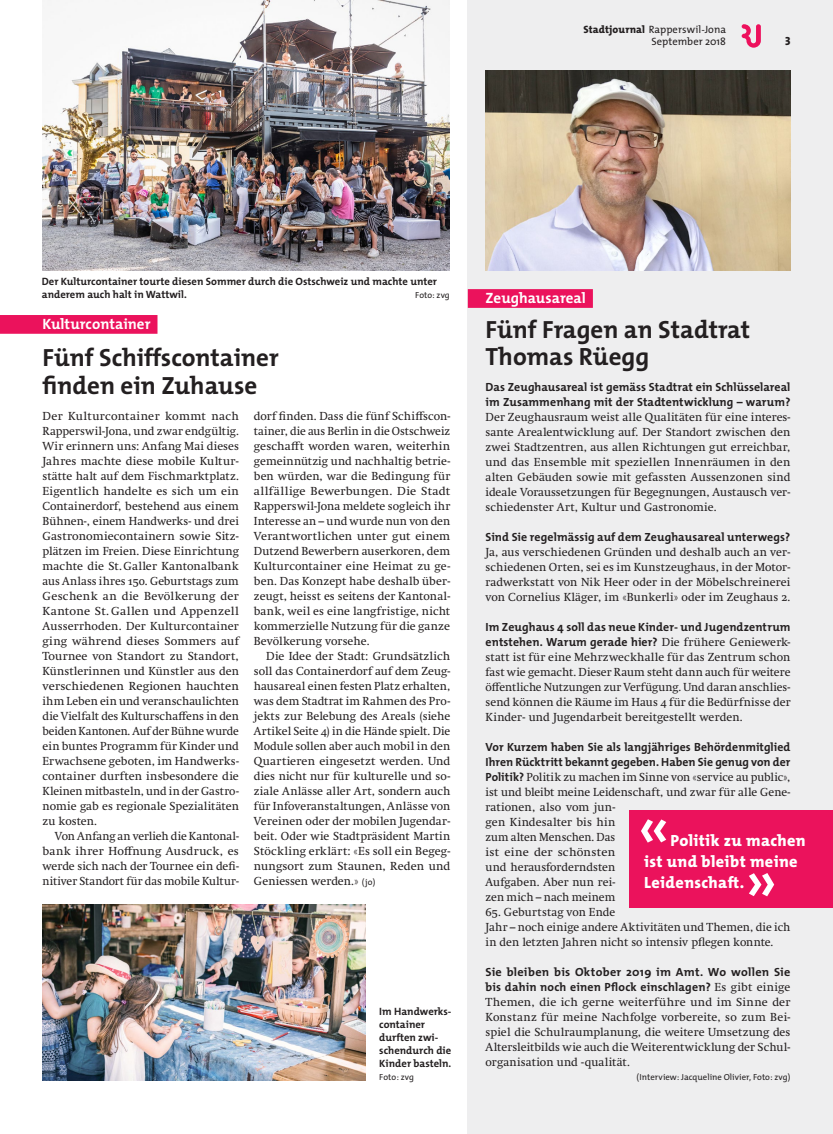
<style>
.page{position:relative;width:833px;height:1134px;background:#fff}
.page>*{position:absolute;margin:0;border:0;box-sizing:border-box;transform-origin:0 0}
.t1{font:600 62.5px "The Mix";color:#fff}
.t2{font:700 25px/27.5px "The Mix";color:#231f20}
.t3{font:800 16.25px/20.6px "The Mix";letter-spacing:.02em;color:#fff}
.t4{font:700 15px "The Mix";letter-spacing:.005em;color:#fff}
.t5{font:11.88px/15px "Swift Neue LT Pro";letter-spacing:.01em;color:#231f20;text-align:justify}
.t6{font:700 11.88px/15px "The Mix";letter-spacing:.005em;color:#231f20}
.t7{font:11.88px "The Mix Extra Bold Caps";color:#231f20}
.t8{font:700 10.62px/13.1px "The Mix";color:#231f20}
.t9{font:10.62px/11.9px "The Mix";letter-spacing:.005em;color:#231f20;text-align:right}
.t10{font:8.75px "The Mix";letter-spacing:.005em;color:#231f20}
.s1{font-weight:800}
.s2{font-family:"The Mix";font-size:8.75px}
.s3{font-family:"Swift Neue LT Pro";font-weight:400}
.s4{font-family:"The Mix";font-weight:700}
</style>
<div class="page">
<div style="left:468px;top:0;width:365px;height:1134px;background:#eeeeef"></div>
<div style="left:468px;top:289px;width:125px;height:19px;background:#eb125c"></div>
<div style="left:629px;top:811px;width:204px;height:97px;background:#eb125c"></div>
<div style="left:0;top:315px;width:157px;height:19px;background:#eb125c"></div>
<img style="left:43px;top:0;width:407px;height:270px">
<img style="left:43px;top:904px;width:322px;height:176px">
<img style="left:485px;top:71px;width:305px;height:199px">
<svg style="left:741px;top:24px;width:20px;height:24px"></svg>
<p class="t9" style="left:583px;top:23px;width:144px"><span class="s1">Stadtjournal</span> Rapperswil-Jona<br>September 2018</p>
<p class="t7" style="left:785px;top:31px;width:7px">3</p>
<p class="t8" style="left:42px;top:275px;width:397px">Der Kulturcontainer tourte diesen Sommer durch die Ostschweiz und machte unter anderem auch halt in Wattwil.</p>
<p class="t10" style="left:415px;top:288px;width:36px">Foto: zvg</p>
<p class="t4" style="left:43px;top:312px;width:109px">Kulturcontainer</p>
<h2 class="t2" style="left:43px;top:343px;width:238px">Fünf Schiffscontainer finden ein Zuhause</h2>
<p class="t5" style="left:43px;top:408px;width:198px">Der Kulturcontainer kommt nach Rapperswil-Jona, und zwar endgültig.<br>Wir erinnern uns: Anfang Mai dieses Jahres machte diese mobile Kultur&shy;stätte halt auf dem Fischmarktplatz.<br>Eigentlich handelte es sich um ein Containerdorf, bestehend aus einem Bühnen-, einem Handwerks- und drei Gastronomiecontainern sowie Sitz&shy;plätzen im Freien. Diese Einrichtung machte die St.Galler Kantonalbank aus Anlass ihres 150. Geburtstags zum Geschenk an die Bevölkerung der Kantone St.Gallen und Appenzell Ausserrhoden. Der Kulturcontainer ging während dieses Sommers auf Tournee von Standort zu Standort, Künstlerinnen und Künstler aus den verschiedenen Regionen hauchten ihm Leben ein und veranschaulichten die Vielfalt des Kulturschaffens in den beiden Kantonen. Auf der Bühne wurde ein buntes Programm für Kinder und Erwachsene geboten, im Handwerks&shy;container durften insbesondere die Kleinen mitbasteln, und in der Gastro&shy;nomie gab es regionale Spezialitäten zu kosten.</p>
<p class="t5" style="left:43px;top:828px;width:198px;text-indent:12px">Von Anfang an verlieh die Kantonal&shy;bank ihrer Hoffnung Ausdruck, es werde sich nach der Tournee ein defi&shy;nitiver Standort für das mobile Kultur-</p>
<p class="t5" style="left:254px;top:408px;width:198px">dorf finden. Dass die fünf Schiffscon&shy;tainer, die aus Berlin in die Ostschweiz geschafft worden waren, weiterhin gemeinnützig und nachhaltig betrie&shy;ben würden, war die Bedingung für allfällige Bewerbungen. Die Stadt Rapperswil-Jona meldete sogleich ihr Interesse an – und wurde nun von den Verantwortlichen unter gut einem Dutzend Bewerbern auserkoren, dem Kulturcontainer eine Heimat zu ge&shy;ben. Das Konzept habe deshalb über&shy;zeugt, heisst es seitens der Kantonal&shy;bank, weil es eine langfristige, nicht kommerzielle Nutzung für die ganze Bevölkerung vorsehe.</p>
<p class="t5" style="left:254px;top:648px;width:198px;text-indent:12px">Die Idee der Stadt: Grundsätzlich soll das Containerdorf auf dem Zeug&shy;hausareal einen festen Platz erhalten, was dem Stadtrat im Rahmen des Pro&shy;jekts zur Belebung des Areals (siehe Artikel Seite 4) in die Hände spielt. Die Module sollen aber auch mobil in den Quartieren eingesetzt werden. Und dies nicht nur für kulturelle und so&shy;ziale Anlässe aller Art, sondern auch für Infoveranstaltungen, Anlässe von Vereinen oder der mobilen Jugendar&shy;beit. Oder wie Stadtpräsident Martin Stöckling erklärt: «Es soll ein Begeg&shy;nungsort zum Staunen, Reden und Geniessen werden.» <span class="s2">(jo)</span></p>
<p class="t8" style="left:379px;top:1004px;width:74px">Im Handwerks&shy;container durften zwi&shy;schendurch die<br>Kinder basteln.</p>
<p class="t10" style="left:379px;top:1070px;width:36px">Foto: zvg</p>
<p class="t4" style="left:485px;top:286px;width:102px">Zeughausareal</p>
<h2 class="t2" style="left:485px;top:315px;width:266px">Fünf Fragen an Stadtrat<br>Thomas Rüegg</h2>
<p class="t6" style="left:485px;top:379px;width:306px">Das Zeughausareal ist gemäss Stadtrat ein Schlüsselareal im Zusammenhang mit der Stadtentwicklung – warum?</p>
<p class="t5" style="left:485px;top:410px;width:306px">Der Zeughausraum weist alle Qualitäten für eine interes&shy;sante Arealentwicklung auf. Der Standort zwischen den zwei Stadtzentren, aus allen Richtungen gut erreichbar, und das Ensemble mit speziellen Innenräumen in den alten Gebäuden sowie mit gefassten Aussenzonen sind ideale Voraussetzungen für Begegnungen, Austausch ver&shy;schiedenster Art, Kultur und Gastronomie.</p>
<p class="t6" style="left:485px;top:529px;width:306px">Sind Sie regelmässig auf dem Zeughausareal unterwegs?</p>
<p class="t5" style="left:485px;top:545px;width:306px">Ja, aus verschiedenen Gründen und deshalb auch an ver&shy;schiedenen Orten, sei es im Kunstzeughaus, in der Motor&shy;radwerkstatt von Nik Heer oder in der Möbelschreinerei von Cornelius Kläger, im «Bunkerli» oder im Zeughaus 2.</p>
<p class="t6" style="left:485px;top:619px;width:306px">Im Zeughaus 4 soll das neue Kinder- und Jugendzentrum entstehen. Warum gerade hier? <span class="s3">Die frühere Geniewerk-</span></p>
<p class="t5" style="left:485px;top:650px;width:306px">statt ist für eine Mehrzweckhalle für das Zentrum schon fast wie gemacht. Dieser Raum steht dann auch für weitere öffentliche Nutzungen zur Verfügung. Und daran anschlies&shy;send können die Räume im Haus 4 für die Bedürfnisse der Kinder- und Jugendarbeit bereitgestellt werden.</p>
<p class="t6" style="left:485px;top:739px;width:306px">Vor Kurzem haben Sie als langjähriges Behördenmitglied<br>Ihren Rücktritt bekannt gegeben. Haben Sie genug von der</p>
<p class="t5" style="left:485px;top:770px;width:306px;text-align:left"><span class="s4">Politik?</span> Politik zu machen im Sinne von «service au public», ist und bleibt meine Leidenschaft, und zwar für alle Gene&shy;rationen, also vom jun-<br>gen Kindesalter bis hin<br>zum alten Menschen. Das<br>ist eine der schönsten<br>und herausforderndsten<br>Aufgaben. Aber nun rei-<br>zen mich – nach meinem</p>
<p class="t5" style="left:485px;top:905px;width:306px;text-align:left">65. Geburtstag von Ende<br>Jahr – noch einige andere Aktivitäten und Themen, die ich in den letzten Jahren nicht so intensiv pflegen konnte.</p>
<p class="t6" style="left:485px;top:964px;width:306px">Sie bleiben bis Oktober 2019 im Amt. Wo wollen Sie bis dahin noch einen Pflock einschlagen? <span class="s3">Es gibt einige</span></p>
<p class="t5" style="left:485px;top:995px;width:306px">Themen, die ich gerne weiterführe und im Sinne der Konstanz für meine Nachfolge vorbereite, so zum Bei&shy;spiel die Schulraumplanung, die weitere Umsetzung des Altersleitbilds wie auch die Weiterentwicklung der Schul&shy;organisation und -qualität.</p>
<p class="t10" style="left:636px;top:1070px;width:155px">(Interview: Jacqueline Olivier, Foto: zvg)</p>
<h1 class="t1" style="left:638px;top:773px;width:34px">«</h1>
<h3 class="t3" style="left:644px;top:830px;width:163px;text-indent:26px">Politik zu machen ist und bleibt meine<br>Leidenschaft.</h3>
<h1 class="t1" style="left:744px;top:827px;width:34px">»</h1>
</div>
